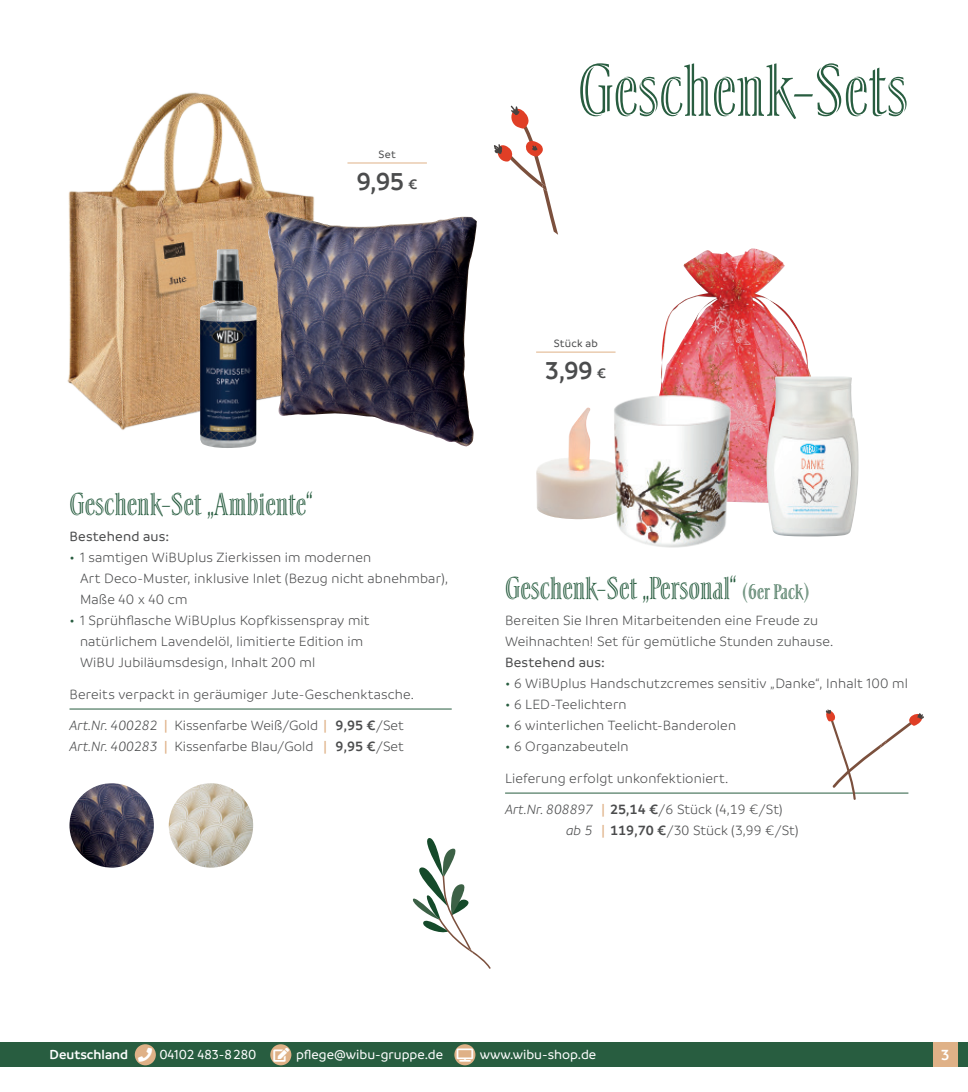
<style>
.page{position:relative;width:968px;height:1092px;background:#fff}
.page>*{position:absolute;margin:0;border:0;box-sizing:border-box;transform-origin:0 0}
.t1{font:73.5px "Summa Inline";color:#285d40}
.t2{font:31.5px "Summa Inline";color:#285d40}
.t3{font:600 26.25px "Branding";color:#4b4c4d}
.t4{font:600 15.75px "Branding";color:#fff}
.t5{font:300 14.35px/21px "Branding";letter-spacing:.01em;color:#4b4c4d}
.t6{font:500 14.35px "Branding";letter-spacing:.015em;color:#4b4c4d}
.t7{font:500 14px "Branding";color:#fff}
.t8{font:600 14px "Branding";color:#fff}
.t9{font:500 11.38px "Branding";letter-spacing:.02em;color:#4b4c4d}
.s1{font-size:14.7px}
.s2{color:#285d40}
.s3{font-style:italic}
.s4{font-weight:600;color:#dfb187}
.s5{font-weight:600}
.s6{font-size:21px}
</style>
<div class="page">
<hr style="left:69px;top:708px;width:382px;height:1px;background:#285d40">
<hr style="left:505px;top:792px;width:403px;height:1px;background:#285d40">
<div style="left:0;top:1042px;width:967px;height:25px;background:#285d40"></div>
<div style="left:932px;top:1042px;width:25px;height:25px;background:#dfb187"></div>
<svg style="left:454px;top:1044px;width:21px;height:21px"></svg>
<img style="left:67px;top:92px;width:248px;height:345px">
<img style="left:169px;top:783px;width:84px;height:84px;border-radius:42px">
<img style="left:69px;top:783px;width:85px;height:84px;border-radius:42px">
<img style="left:200px;top:249px;width:56px;height:199px">
<img style="left:264px;top:211px;width:213px;height:235px">
<svg style="left:824px;top:709px;width:100px;height:90px"></svg>
<svg style="left:494px;top:106px;width:64px;height:129px"></svg>
<svg style="left:412px;top:838px;width:78px;height:130px"></svg>
<img style="left:660px;top:248px;width:151px;height:255px">
<img style="left:766px;top:376px;width:92px;height:160px">
<img style="left:536px;top:407px;width:76px;height:112px">
<img style="left:612px;top:392px;width:120px;height:156px">
<hr style="left:347px;top:162px;width:80px;height:1px;background:#dfb187">
<hr style="left:536px;top:351px;width:79px;height:1px;background:#dfb187">
<svg style="left:135px;top:1044px;width:21px;height:21px"></svg>
<svg style="left:270px;top:1044px;width:21px;height:21px"></svg>
<p class="t9" style="left:378px;top:148px;width:19px">Set</p>
<h3 class="t3" style="left:357px;top:167px;width:62px">9,95 <span class="s1">€</span></h3>
<h1 class="t1" style="left:578px;top:48px;width:332px">Geschenk-Sets</h1>
<h2 class="t2" style="left:69px;top:486px;width:244px">Geschenk-Set „Ambiente“</h2>
<p class="t6" style="left:69px;top:529px;width:101px">Bestehend aus:</p>
<p class="t5" style="left:80px;top:547px;width:369px;text-indent:-10px"><span class="s2">•</span> 1 samtigen WiBUplus Zierkissen im modernen<br>Art Deco-Muster, inklusive Inlet (Bezug nicht abnehmbar),<br>Maße 40 x 40 cm</p>
<p class="t5" style="left:80px;top:610px;width:291px;text-indent:-10px"><span class="s2">•</span> 1 Sprühflasche WiBUplus Kopfkissenspray mit natürlichem Lavendelöl, limitierte Edition im<br>WiBU Jubiläumsdesign, Inhalt 200 ml</p>
<p class="t5" style="left:69px;top:678px;width:346px;line-height:31.5px">Bereits verpackt in geräumiger Jute-Geschenktasche.<br><span class="s3">Art.Nr. 400282</span> <span class="s4">|</span> Kissenfarbe Weiß/Gold <span class="s4">|</span> <span class="s5">9,95 €</span>/Set</p>
<p class="t5" style="left:69px;top:736px;width:335px"><span class="s3">Art.Nr. 400283</span> <span class="s4">|</span> Kissenfarbe Blau/Gold <span class="s4">|</span> <span class="s5">9,95 €</span>/Set</p>
<p class="t9" style="left:554px;top:337px;width:45px">Stück ab</p>
<h3 class="t3" style="left:545px;top:356px;width:63px">3,99 <span class="s1">€</span></h3>
<h2 class="t2" style="left:505px;top:570px;width:306px">Geschenk-Set „Personal“ <span class="s6">(6er Pack)</span></h2>
<p class="t5" style="left:505px;top:610px;width:329px">Bereiten Sie Ihren Mitarbeitenden eine Freude zu<br>Weihnachten! Set für gemütliche Stunden zuhause.</p>
<p class="t6" style="left:505px;top:655px;width:101px">Bestehend aus:</p>
<p class="t5" style="left:505px;top:673px;width:404px"><span class="s2">•</span> 6 WiBUplus Handschutzcremes sensitiv „Danke“, Inhalt 100 ml</p>
<p class="t5" style="left:505px;top:694px;width:123px"><span class="s2">•</span> 6 LED-Teelichtern</p>
<p class="t5" style="left:505px;top:715px;width:232px"><span class="s2">•</span> 6 winterlichen Teelicht-Banderolen</p>
<p class="t5" style="left:505px;top:731px;width:279px;line-height:31.5px"><span class="s2">•</span> 6 Organzabeuteln<br>Lieferung erfolgt unkonfektioniert.<br><span class="s3">Art.Nr. 808897</span> <span class="s4">|</span> <span class="s5">25,14 €</span>/6 Stück (4,19 €/St)</p>
<p class="t5" style="left:566px;top:820px;width:234px"><span class="s3">ab 5</span> <span class="s4">|</span> <span class="s5">119,70 €</span>/30 Stück (3,99 €/St)</p>
<p class="t8" style="left:50px;top:1046px;width:80px">Deutschland</p>
<p class="t7" style="left:159px;top:1047px;width:98px">04102 483-8280</p>
<p class="t7" style="left:296px;top:1047px;width:301px">pflege@wibu-gruppe.de ● www.wibu-shop.de</p>
<p class="t4" style="left:940px;top:1045px;width:10px">3</p>
</div>
